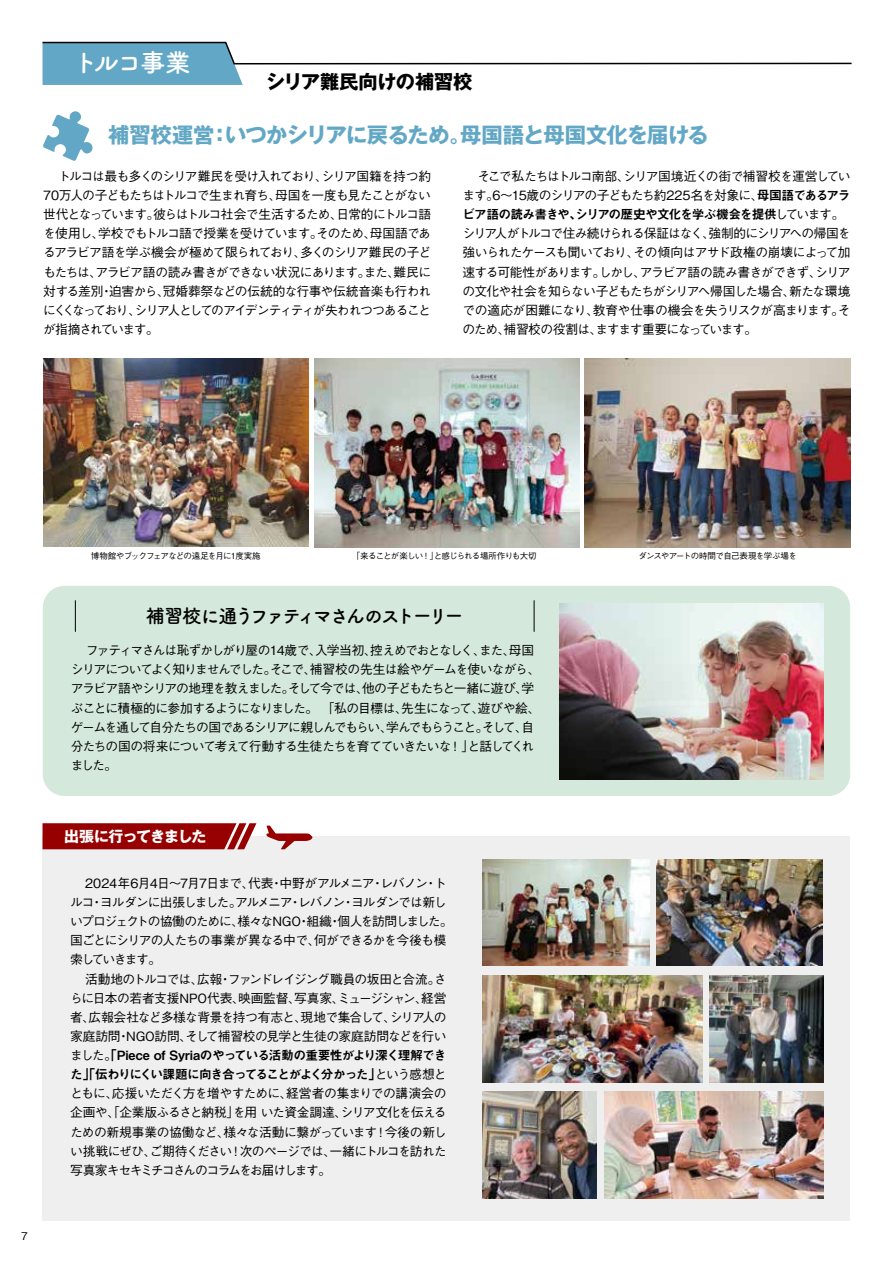
<style>
.page{position:relative;width:893px;height:1263px;background:#fff}
.page>*{position:absolute;margin:0;border:0;box-sizing:border-box;transform-origin:0 0}
.t1{font:700 25.5px "Tsuku A Rd Gothic";letter-spacing:-.09em;color:#fff}
.t2{font:700 21.3px "Gothic MB101 Pro";letter-spacing:-.025em;color:#62a8c6}
.t3{font:700 19.2px "Tsuku A Rd Gothic";letter-spacing:-.14em;color:#000}
.t4{font:700 19.2px "Gothic MB101 Pro";letter-spacing:-.01em;color:#000}
.t5{font:700 14.85px "Gothic MB101 Pro";letter-spacing:-.055em;color:#fff}
.t6{font:500 12.75px/19.2px "Gothic BBB Pro";letter-spacing:-.09em;color:#000;text-align:justify}
.t7{font:12.75px/19.2px "Midashi Go Pr 5 MB31";letter-spacing:-.07em;color:#000}
.t8{font:500 10.65px "Gothic BBB Pro";color:#000}
.t9{font:500 8.55px "Gothic BBB Pro";letter-spacing:-.08em;color:#000}
.s1{font-family:"Midashi Go Pr 5 MB31";font-weight:400}
.s2{font-family:"Gothic BBB Pro";font-weight:500}
</style>
<div class="page">
<div style="left:43px;top:836px;width:807px;height:385px;background:#efefef"></div>
<svg style="left:43px;top:111px;width:50px;height:50px"></svg>
<svg style="left:42px;top:41px;width:810px;height:44px"></svg>
<img style="left:43px;top:359px;width:266px;height:188px">
<img style="left:314px;top:359px;width:265px;height:188px">
<img style="left:585px;top:359px;width:265px;height:188px">
<div style="left:43px;top:586px;width:807px;height:210px;background:#d4e8db;border-radius:22px"></div>
<img style="left:560px;top:603px;width:263px;height:176px">
<img style="left:483px;top:859px;width:166px;height:107px">
<img style="left:656px;top:859px;width:167px;height:107px">
<img style="left:483px;top:975px;width:219px;height:107px">
<img style="left:710px;top:975px;width:113px;height:107px">
<img style="left:483px;top:1092px;width:114px;height:106px">
<img style="left:605px;top:1092px;width:218px;height:106px">
<svg style="left:266px;top:826px;width:46px;height:23px"></svg>
<svg style="left:43px;top:823px;width:213px;height:26px"></svg>
<hr style="left:75px;top:601px;width:1px;height:30px;background:#000">
<hr style="left:534px;top:601px;width:1px;height:30px;background:#000">
<h1 class="t1" style="left:73px;top:43px;width:119px">トルコ事業</h1>
<h3 class="t4" style="left:266px;top:66px;width:208px">シリア難民向けの補習校</h3>
<h2 class="t2" style="left:108px;top:117px;width:602px">補習校運営：いつかシリアに戻るため。母国語と母国文化を届ける</h2>
<p class="t6" style="left:43px;top:165px;width:389px;text-indent:15px">トルコは最も多くのシリア難民を受け入れており、シリア国籍を持つ約70万人の子どもたちはトルコで生まれ育ち、母国を一度も見たことがない世代となっています。彼らはトルコ社会で生活するため、日常的にトルコ語を使用し、学校でもトルコ語で授業を受けています。そのため、母国語であるアラビア語を学ぶ機会が極めて限られており、多くのシリア難民の子どもたちは、アラビア語の読み書きができない状況にあります。また、難民に対する差別・迫害から、冠婚葬祭などの伝統的な行事や伝統音楽も行われにくくなっており、シリア人としてのアイデンティティが失われつつあることが指摘されています。</p>
<p class="t6" style="left:462px;top:165px;width:389px;text-align:right">そこで私たちはトルコ南部、シリア国境近くの街で補習校を運営しています。6～15歳のシリアの子どもたち約225名を対象に、<span class="s1">母国語であるアラ</span></p>
<p class="t7" style="left:462px;top:204px;width:389px">ビア語の読み書きや、シリアの歴史や文化を学ぶ機会を提供<span class="s2">しています。　</span></p>
<p class="t6" style="left:462px;top:222px;width:389px">シリア人がトルコで住み続けられる保証はなく、強制的にシリアへの帰国を強いられたケースも聞いており、その傾向はアサド政権の崩壊によって加速する可能性があります。しかし、アラビア語の読み書きができず、シリアの文化や社会を知らない子どもたちがシリアへ帰国した場合、新たな環境での適応が困難になり、教育や仕事の機会を失うリスクが高まります。そのため、補習校の役割は、ますます重要になっています。</p>
<p class="t8" style="left:21px;top:1228px;width:8px">7</p>
<p class="t9" style="left:91px;top:548px;width:171px">博物館やブックフェアなどの遠足を月に1度実施</p>
<p class="t9" style="left:352px;top:548px;width:186px">「来ることが楽しい！」と感じられる場所作りも大切</p>
<p class="t9" style="left:638px;top:548px;width:160px">ダンスやアートの時間で自己表現を学ぶ場を</p>
<h3 class="t3" style="left:146px;top:601px;width:320px">補習校に通うファティマさんのストーリー</h3>
<p class="t6" style="left:71px;top:639px;width:471px;text-align:left;text-indent:15px">ファティマさんは恥ずかしがり屋の14歳で、入学当初、控えめでおとなしく、また、母国シリアについてよく知りませんでした。そこで、補習校の先生は絵やゲームを使いながら、アラビア語やシリアの地理を教えました。そして今では、他の子どもたちと一緒に遊び、学ぶことに積極的に参加するようになりました。　 「私の目標は、先生になって、遊びや絵、ゲームを通して自分たちの国であるシリアに親しんでもらい、学んでもらうこと。そして、自分たちの国の将来について考えて行動する生徒たちを育てていきたいな！」と話してくれました。</p>
<p class="t5" style="left:64px;top:824px;width:144px">出張に行ってきました</p>
<p class="t6" style="left:70px;top:872px;width:384px;text-align:left;text-indent:15px">2024年6月4日～7月7日まで、代表・中野がアルメニア・レバノン・トルコ・ヨルダンに出張しました。アルメニア・レバノン・ヨルダンでは新しいプロジェクトの協働のために、様々なNGO・組織・個人を訪問しました。国ごとにシリアの人たちの事業が異なる中で、何ができるかを今後も模索していきます。</p>
<p class="t6" style="left:70px;top:967px;width:378px;text-indent:15px">活動地のトルコでは、広報・ファンドレイジング職員の坂田と合流。さらに日本の若者支援NPO代表、映画監督、写真家、ミュージシャン、経営者、広報会社など多様な背景を持つ有志と、現地で集合して、シリア人の家庭訪問・NGO訪問、そして補習校の見学と生徒の家庭訪問などを行い</p>
<p class="t7" style="left:70px;top:1045px;width:378px"><span class="s2">ました。</span>「Piece of Syriaのやっている活動の重要性がより深く理解できた」「伝わりにくい課題に向き合ってることがよく分かった」<span class="s2">という感想と</span></p>
<p class="t6" style="left:70px;top:1082px;width:378px">ともに、応援いただく方を増やすために、経営者の集まりでの講演会の企画や、「企業版ふるさと納税」を用 いた資金調達、シリア文化を伝えるための新規事業の協働など、様々な活動に繋がっています！今後の新しい挑戦にぜひ、ご期待ください！次のページでは、一緒にトルコを訪れた写真家キセキミチコさんのコラムをお届けします。</p>
</div>
